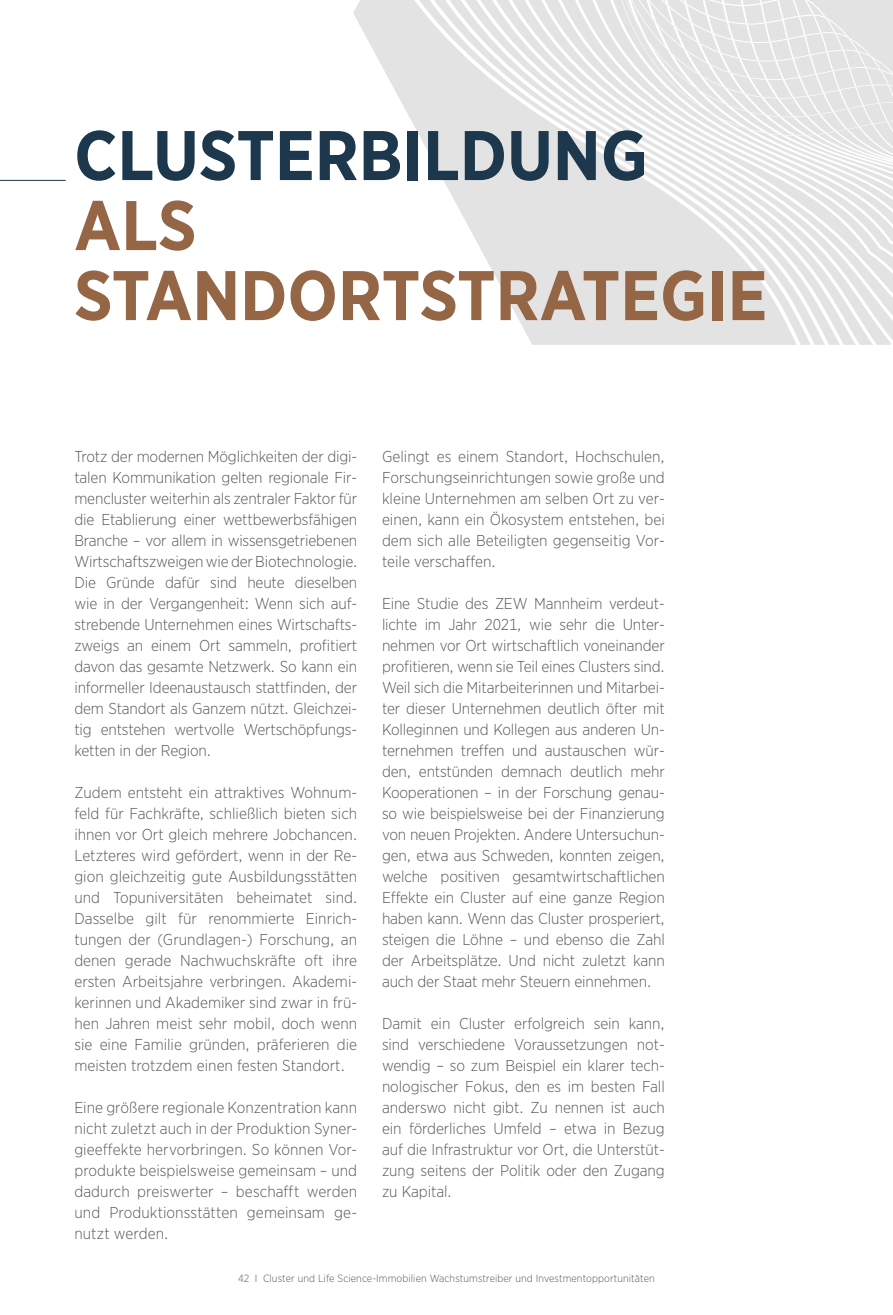
<style>
.page{position:relative;width:893px;height:1315px;background:#fff}
.page>*{position:absolute;margin:0;border:0;box-sizing:border-box;transform-origin:0 0}
.t1{font:700 70px/70px "Gotham Narrow";color:#956646}
.t2{font:700 70px "Gotham Narrow";color:#1d384d}
.t3{font:300 15.75px/21px "Gotham Narrow";letter-spacing:-.005em;color:#575756;text-align:justify}
.t4{font:300 10.5px "Gotham Narrow";letter-spacing:.01em;color:#575756}
</style>
<div class="page">
<svg style="left:373px;top:0;width:22px;height:90px;fill:#e3e3e3"></svg>
<svg style="left:395px;top:0;width:22px;height:131px;fill:#e3e3e3"></svg>
<svg style="left:417px;top:0;width:22px;height:171px;fill:#e3e3e3"></svg>
<svg style="left:439px;top:0;width:22px;height:212px;fill:#e3e3e3"></svg>
<svg style="left:461px;top:0;width:22px;height:253px;fill:#e3e3e3"></svg>
<svg style="left:483px;top:0;width:22px;height:294px;fill:#e3e3e3"></svg>
<svg style="left:505px;top:0;width:386px;height:345px;fill:#e3e3e3"></svg>
<svg style="left:527px;top:0;width:366px;height:341px;background:#e5e5e5"></svg>
<svg style="left:548px;top:0;width:345px;height:321px;background:#e6e6e6"></svg>
<svg style="left:569px;top:0;width:324px;height:299px;background:#e6e6e6"></svg>
<svg style="left:590px;top:0;width:303px;height:280px;fill:#e3e3e3"></svg>
<svg style="left:613px;top:206px;width:280px;height:56px;fill:#e3e3e3"></svg>
<svg style="left:629px;top:211px;width:264px;height:33px;fill:#e3e3e3"></svg>
<svg style="left:645px;top:211px;width:248px;height:14px;fill:#e3e3e3"></svg>
<svg style="left:655px;top:211px;width:238px;height:6px"></svg>
<svg style="left:617px;top:206px;width:276px;height:5px"></svg>
<svg style="left:611px;top:201px;width:282px;height:5px"></svg>
<svg style="left:609px;top:195px;width:284px;height:6px;fill:#e3e3e3"></svg>
<svg style="left:609px;top:0;width:284px;height:195px;fill:#e3e3e3"></svg>
<hr style="left:0;top:180px;width:66px;height:1px;background:#1d384d">
<h1 class="t2" style="left:74px;top:110px;width:575px">CLUSTERBILDUNG</h1>
<h1 class="t1" style="left:74px;top:190px;width:695px">ALS<br>STANDORTSTRATEGIE</h1>
<p class="t3" style="left:74px;top:446px;width:284px">Trotz der modernen Möglichkeiten der digi&shy;talen Kommunikation gelten regionale Fir&shy;mencluster weiterhin als zentraler Faktor für die Etablierung einer wettbewerbsfähigen Branche – vor allem in wissensgetriebenen Wirtschaftszweigen wie der Biotechnologie.<br>Die Gründe dafür sind heute dieselben wie in der Vergangenheit: Wenn sich auf&shy;strebende Unternehmen eines Wirtschafts&shy;zweigs an einem Ort sammeln, profitiert davon das gesamte Netzwerk. So kann ein informeller Ideenaustausch stattfinden, der dem Standort als Ganzem nützt. Gleichzei&shy;tig entstehen wertvolle Wertschöpfungs&shy;ketten in der Region.</p>
<p class="t3" style="left:74px;top:782px;width:284px">Zudem entsteht ein attraktives Wohnum&shy;feld für Fachkräfte, schließlich bieten sich ihnen vor Ort gleich mehrere Jobchancen.<br>Letzteres wird gefördert, wenn in der Re&shy;gion gleichzeitig gute Ausbildungsstätten und Topuniversitäten beheimatet sind.<br>Dasselbe gilt für renommierte Einrich&shy;tungen der (Grundlagen-) Forschung, an denen gerade Nachwuchskräfte oft ihre ersten Arbeitsjahre verbringen. Akademi&shy;kerinnen und Akademiker sind zwar in frü&shy;hen Jahren meist sehr mobil, doch wenn sie eine Familie gründen, präferieren die meisten trotzdem einen festen Standort.</p>
<p class="t3" style="left:74px;top:1096px;width:284px">Eine größere regionale Konzentration kann nicht zuletzt auch in der Produktion Syner&shy;gieeffekte hervorbringen. So können Vor&shy;produkte beispielsweise gemeinsam – und dadurch preiswerter – beschafft werden und Produktionsstätten gemeinsam ge&shy;nutzt werden.</p>
<p class="t3" style="left:382px;top:445px;width:284px">Gelingt es einem Standort, Hochschulen, Forschungseinrichtungen sowie große und kleine Unternehmen am selben Ort zu ver&shy;einen, kann ein Ökosystem entstehen, bei dem sich alle Beteiligten gegenseitig Vor&shy;teile verschaffen.</p>
<p class="t3" style="left:382px;top:592px;width:284px">Eine Studie des ZEW Mannheim verdeut&shy;lichte im Jahr 2021, wie sehr die Unter&shy;nehmen vor Ort wirtschaftlich voneinander profitieren, wenn sie Teil eines Clusters sind.<br>Weil sich die Mitarbeiterinnen und Mitarbei&shy;ter dieser Unternehmen deutlich öfter mit Kolleginnen und Kollegen aus anderen Un&shy;ternehmen treffen und austauschen wür&shy;den, entstünden demnach deutlich mehr Kooperationen – in der Forschung genau&shy;so wie beispielsweise bei der Finanzierung von neuen Projekten. Andere Untersuchun&shy;gen, etwa aus Schweden, konnten zeigen, welche positiven gesamtwirtschaftlichen Effekte ein Cluster auf eine ganze Region haben kann. Wenn das Cluster prosperiert, steigen die Löhne – und ebenso die Zahl der Arbeitsplätze. Und nicht zuletzt kann auch der Staat mehr Steuern einnehmen.</p>
<p class="t3" style="left:382px;top:1012px;width:284px">Damit ein Cluster erfolgreich sein kann, sind verschiedene Voraussetzungen not&shy;wendig – so zum Beispiel ein klarer tech&shy;nologischer Fokus, den es im besten Fall anderswo nicht gibt. Zu nennen ist auch ein förderliches Umfeld – etwa in Bezug auf die Infrastruktur vor Ort, die Unterstüt&shy;zung seitens der Politik oder den Zugang zu Kapital.</p>
<p class="t4" style="left:238px;top:1271px;width:418px">42 I Cluster und Life Science-Immobilien Wachstumstreiber und Investmentopportunitäten</p>
</div>
